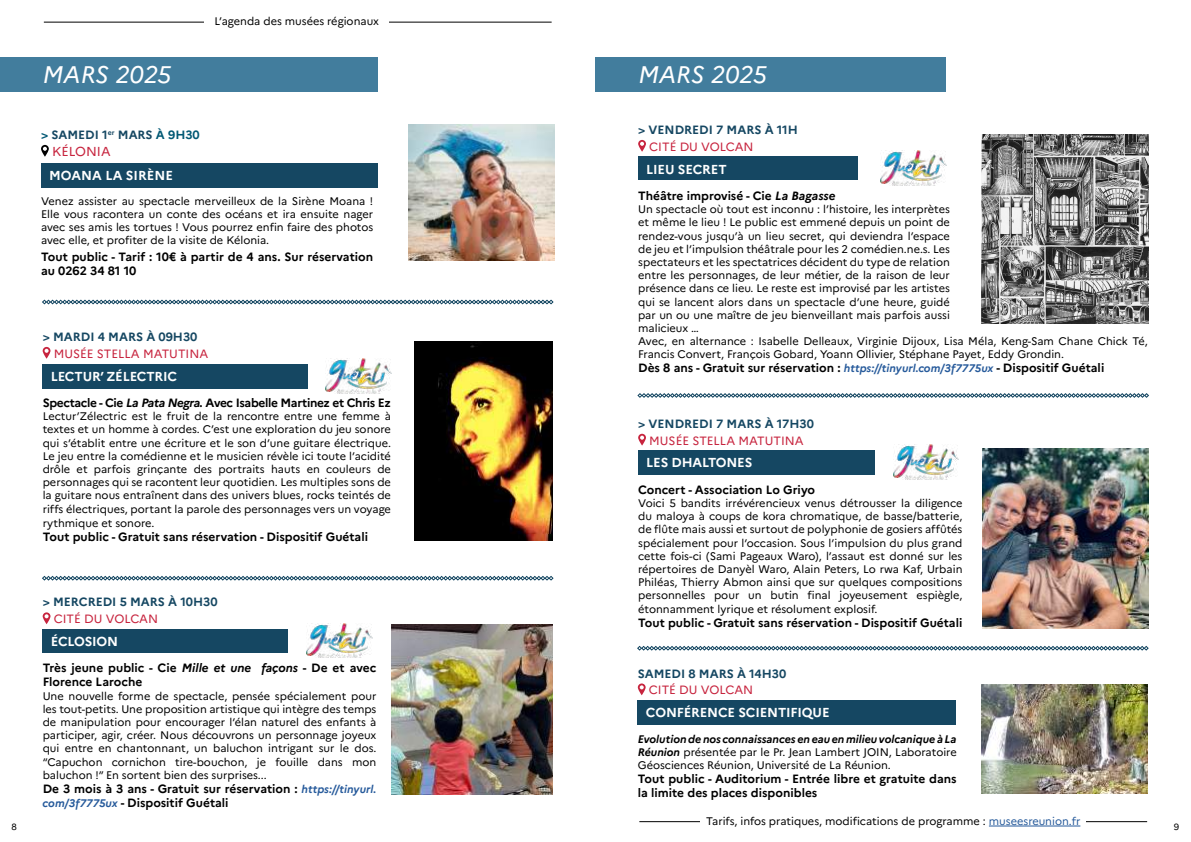
<style>
.page{position:relative;width:1191px;height:842px;background:#fff}
.page>*{position:absolute;margin:0;border:0;box-sizing:border-box;transform-origin:0 0}
.t1{font:italic 24px "Marianne";letter-spacing:-.01em;color:#fff}
.t2{font:700 13px "Marianne";letter-spacing:-.01em;color:#fff}
.t3{font:13px "Marianne";color:#c7243e}
.t4{font:700 12px/14px "Marianne";color:#000}
.t5{font:700 12px "Marianne";color:#154762}
.t6{font:12px "Marianne";color:#c7243e}
.t7{font:700 12px "Marianne";letter-spacing:-.03em;color:#000}
.t8{font:11px/13.2px "Marianne";color:#000;text-align:justify}
.t9{font:9px "Marianne";color:#000}
.s1{color:#005874}
.s2{font-style:italic}
.s3{font-style:italic;font-size:11px;color:#265a9b}
.s4{font-weight:700;font-style:italic}
.s5{color:#265a9b}
</style>
<div class="page">
<hr style="left:44px;top:22px;width:507px;height:1px;background:#000">
<div style="left:205px;top:17px;width:184px;height:15px;background:#fff"></div>
<hr style="left:639px;top:821px;width:508px;height:1px;background:#000">
<div style="left:700px;top:812px;width:385px;height:17px;background:#fff"></div>
<hr style="left:989px;top:825px;width:91px;height:1px;background:#265a9b">
<div style="left:638px;top:700px;width:318px;height:25px;background:#154762"></div>
<svg style="left:638px;top:683px;width:7px;height:12px"></svg>
<img style="left:981px;top:685px;width:167px;height:108px">
<div style="left:41px;top:163px;width:336px;height:25px;background:#154762"></div>
<svg style="left:41px;top:145px;width:8px;height:12px"></svg>
<img style="left:408px;top:125px;width:146px;height:136px">
<div style="left:0;top:58px;width:377px;height:34px;background:#427d9d"></div>
<div style="left:595px;top:58px;width:351px;height:34px;background:#427d9d"></div>
<div style="left:43px;top:364px;width:265px;height:24px;background:#154762"></div>
<svg style="left:43px;top:347px;width:7px;height:12px"></svg>
<img style="left:325px;top:359px;width:66px;height:34px">
<img style="left:414px;top:341px;width:139px;height:199px">
<img style="left:524px;top:343px;width:29px;height:16px">
<img style="left:391px;top:625px;width:162px;height:169px">
<div style="left:43px;top:629px;width:245px;height:23px;background:#154762"></div>
<svg style="left:43px;top:612px;width:7px;height:12px"></svg>
<img style="left:307px;top:623px;width:65px;height:35px">
<img style="left:880px;top:151px;width:66px;height:34px">
<div style="left:638px;top:157px;width:219px;height:23px;background:#154762"></div>
<svg style="left:638px;top:140px;width:8px;height:12px"></svg>
<img style="left:981px;top:134px;width:167px;height:190px">
<img style="left:982px;top:449px;width:166px;height:179px">
<div style="left:638px;top:451px;width:237px;height:24px;background:#154762"></div>
<svg style="left:638px;top:434px;width:8px;height:12px"></svg>
<img style="left:893px;top:445px;width:65px;height:34px">
<svg style="left:42px;top:300px;width:511px;height:4px;background:#7391a1"></svg>
<svg style="left:42px;top:576px;width:511px;height:4px;background:#7492a2"></svg>
<svg style="left:637px;top:393px;width:512px;height:5px"></svg>
<svg style="left:637px;top:646px;width:511px;height:4px;background:#7592a2"></svg>
<p class="t8" style="left:214px;top:13px;width:166px">L’agenda des musées régionaux</p>
<h1 class="t1" style="left:43px;top:56px;width:130px">MARS 2025</h1>
<h1 class="t1" style="left:638px;top:56px;width:130px">MARS 2025</h1>
<p class="t5" style="left:41px;top:125px;width:160px"><span class="s1">&gt;</span> SAMEDI 1<sup>er</sup> MARS <span class="s1">À 9H30</span></p>
<p class="t3" style="left:52px;top:141px;width:60px">KÉLONIA</p>
<p class="t2" style="left:49px;top:166px;width:125px">MOANA LA SIRÈNE</p>
<p class="t8" style="left:41px;top:193px;width:334px">Venez assister au spectacle merveilleux de la Sirène Moana !<br>Elle vous racontera un conte des océans et ira ensuite nager avec ses amis les tortues ! Vous pourrez enfin faire des photos avec elle, et profiter de la visite de Kélonia.</p>
<p class="t4" style="left:41px;top:249px;width:334px">Tout public - Tarif : 10€ à partir de 4 ans. Sur réservation au 0262 34 81 10</p>
<p class="t5" style="left:43px;top:327px;width:156px">&gt; MARDI 4 MARS À 09H30</p>
<p class="t6" style="left:54px;top:344px;width:156px">MUSÉE STELLA MATUTINA</p>
<p class="t2" style="left:51px;top:366px;width:128px">LECTUR’ ZÉLECTRIC</p>
<p class="t7" style="left:43px;top:393px;width:350px">Spectacle - Cie <span class="s2">La Pata Negra.</span> Avec Isabelle Martinez et Chris Ez</p>
<p class="t8" style="left:43px;top:409px;width:350px">Lectur’Zélectric est le fruit de la rencontre entre une femme à textes et un homme à cordes. C’est une exploration du jeu sonore qui s’établit entre une écriture et le son d’une guitare électrique.<br>Le jeu entre la comédienne et le musicien révèle ici toute l’acidité drôle et parfois grinçante des portraits hauts en couleurs de personnages qui se racontent leur quotidien. Les multiples sons de la guitare nous entraînent dans des univers blues, rocks teintés de riffs électriques, portant la parole des personnages vers un voyage rythmique et sonore.</p>
<p class="t4" style="left:43px;top:528px;width:327px">Tout public - Gratuit sans réservation - Dispositif Guétali</p>
<p class="t5" style="left:43px;top:593px;width:176px">&gt; MERCREDI 5 MARS À 10H30</p>
<p class="t6" style="left:54px;top:610px;width:106px">CITÉ DU VOLCAN</p>
<p class="t2" style="left:51px;top:631px;width:69px">ÉCLOSION</p>
<p class="t4" style="left:43px;top:660px;width:335px">Très jeune public - Cie <span class="s2">Mille et une façons</span> - De et avec<br>Florence Laroche</p>
<p class="t8" style="left:43px;top:688px;width:335px">Une nouvelle forme de spectacle, pensée spécialement pour les tout-petits. Une proposition artistique qui intègre des temps de manipulation pour encourager l’élan naturel des enfants à participer, agir, créer. Nous découvrons un personnage joyeux qui entre en chantonnant, un baluchon intrigant sur le dos. “Capuchon cornichon tire-bouchon, je fouille dans mon baluchon !” En sortent bien des surprises...</p>
<p class="t4" style="left:43px;top:781px;width:335px">De 3 mois à 3 ans - Gratuit sur réservation : <span class="s3">https://tinyurl. com/3f7775ux</span> - Dispositif Guétali</p>
<p class="t5" style="left:638px;top:120px;width:161px">&gt; VENDREDI 7 MARS À 11H</p>
<p class="t6" style="left:649px;top:137px;width:106px">CITÉ DU VOLCAN</p>
<p class="t2" style="left:646px;top:159px;width:82px">LIEU SECRET</p>
<p class="t4" style="left:638px;top:188px;width:199px">Théâtre improvisé - Cie <span class="s2">La Bagasse</span></p>
<p class="t8" style="left:638px;top:202px;width:511px;text-align:left">Un spectacle où tout est inconnu : l’histoire, les interprètes<br>et même le lieu ! Le public est emmené depuis un point de<br>rendez-vous jusqu’à un lieu secret, qui deviendra l’espace<br>de jeu et l’impulsion théâtrale pour les 2 comédien.ne.s. Les<br>spectateurs et les spectatrices décident du type de relation<br>entre les personnages, de leur métier, de la raison de leur<br>présence dans ce lieu. Le reste est improvisé par les artistes<br>qui se lancent alors dans un spectacle d’une heure, guidé<br>par un ou une maître de jeu bienveillant mais parfois aussi<br>malicieux …<br>Avec, en alternance : Isabelle Delleaux, Virginie Dijoux, Lisa Méla, Keng-Sam Chane Chick Té, Francis Convert, François Gobard, Yoann Ollivier, Stéphane Payet, Eddy Grondin.</p>
<p class="t4" style="left:638px;top:360px;width:468px">Dès 8 ans - Gratuit sur réservation : <span class="s3">https://tinyurl.com/3f7775ux</span> - Dispositif Guétali</p>
<p class="t5" style="left:638px;top:414px;width:177px">&gt; VENDREDI 7 MARS À 17H30</p>
<p class="t6" style="left:649px;top:431px;width:156px">MUSÉE STELLA MATUTINA</p>
<p class="t2" style="left:646px;top:453px;width:108px">LES DHALTONES</p>
<p class="t4" style="left:638px;top:481px;width:178px">Concert - Association Lo Griyo</p>
<p class="t8" style="left:638px;top:496px;width:326px">Voici 5 bandits irrévérencieux venus détrousser la diligence du maloya à coups de kora chromatique, de basse/batterie, de flûte mais aussi et surtout de polyphonie de gosiers affûtés spécialement pour l’occasion. Sous l’impulsion du plus grand cette fois-ci (Sami Pageaux Waro), l’assaut est donné sur les répertoires de Danyèl Waro, Alain Peters, Lo rwa Kaf, Urbain Philéas, Thierry Abmon ainsi que sur quelques compositions personnelles pour un butin final joyeusement espiègle, étonnamment lyrique et résolument explosif.</p>
<p class="t4" style="left:638px;top:614px;width:326px">Tout public - Gratuit sans réservation - Dispositif Guétali</p>
<p class="t5" style="left:638px;top:665px;width:150px">SAMEDI 8 MARS À 14H30</p>
<p class="t6" style="left:649px;top:681px;width:106px">CITÉ DU VOLCAN</p>
<p class="t2" style="left:646px;top:702px;width:185px">CONFÉRENCE SCIENTIFIQUE</p>
<p class="t8" style="left:638px;top:731px;width:320px"><span class="s4">Evolution de nos connaissances en eau en milieu volcanique à La Réunion</span> présentée par le Pr. Jean Lambert JOIN, Laboratoire Géosciences Réunion, Université de La Réunion.</p>
<p class="t4" style="left:638px;top:771px;width:320px">Tout public - Auditorium - Entrée libre et gratuite dans la limite des places disponibles</p>
<p class="t8" style="left:706px;top:813px;width:376px">Tarifs, infos pratiques, modifications de programme : <span class="s5">museesreunion.fr</span></p>
<p class="t9" style="left:11px;top:820px;width:7px">8</p>
<p class="t9" style="left:1174px;top:820px;width:7px">9</p>
</div>
